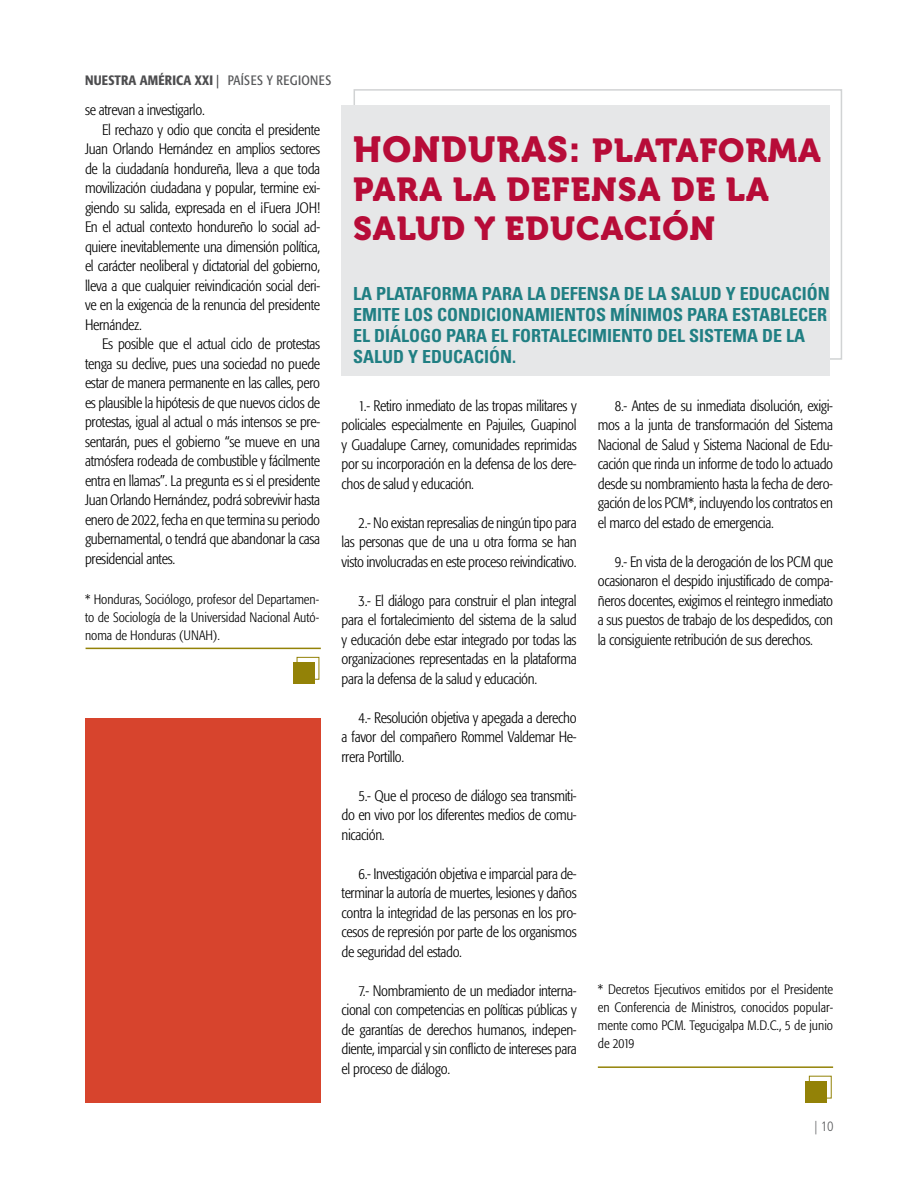
<style>
.page{position:relative;width:918px;height:1188px;background:#fff}
.page>*{position:absolute;margin:0;border:0;box-sizing:border-box;transform-origin:0 0}
.t1{font:33px/39px "Museo 900";letter-spacing:.03em;color:#b70c38}
.t2{font:700 condensed 18px/21px "Univers LT Std";color:#207f83}
.t3{font:300 condensed 15px/19.5px "Formata";letter-spacing:-.02em;color:#000;text-align:justify}
.t4{font:300 condensed 13.5px/18px "Formata";color:#000;text-align:justify}
.t5{font:500 condensed 13.5px "Formata";letter-spacing:.02em;color:#4d4d4f}
.t6{font:condensed 13.5px "Formata";letter-spacing:.03em;color:#58595b}
.t7{font:300 condensed 13.5px "Frutiger LT Std";color:#58595b}
.s1{font-weight:400}
.s2{font-size:36px}
</style>
<div class="page">
<div style="left:297px;top:657px;width:22px;height:23px;border:1px solid #938207"></div>
<div style="left:293px;top:662px;width:22px;height:22px;background:#938207"></div>
<div style="left:805px;top:1081px;width:22px;height:22px;background:#938207"></div>
<hr style="left:86px;top:648px;width:235px;height:1px;background:#938207">
<hr style="left:598px;top:1066px;width:235px;height:2px;background:#938207">
<div style="left:342px;top:105px;width:488px;height:271px;background:#e6e7e8"></div>
<div style="left:85px;top:719px;width:236px;height:384px;background:#d7442d"></div>
<p class="t5" style="left:85px;top:72px;width:136px">NUESTRA AMÉRICA XXI <span class="s1">|</span></p>
<p class="t6" style="left:228px;top:73px;width:105px">PAÍSES Y REGIONES</p>
<p class="t3" style="left:85px;top:100px;width:121px">se atrevan a investigarlo.</p>
<p class="t3" style="left:102px;top:120px;width:220px">El rechazo y odio que concita el presidente</p>
<p class="t3" style="left:85px;top:139px;width:237px">Juan Orlando Hernández en amplios sectores</p>
<p class="t3" style="left:85px;top:159px;width:237px">de la ciudadanía hondureña, lleva a que toda</p>
<p class="t3" style="left:85px;top:178px;width:237px">movilización ciudadana y popular, termine exi-</p>
<p class="t3" style="left:85px;top:198px;width:237px">giendo su salida, expresada en el ¡Fuera JOH!</p>
<p class="t3" style="left:85px;top:217px;width:237px">En el actual contexto hondureño lo social ad-</p>
<p class="t3" style="left:85px;top:237px;width:237px">quiere inevitablemente una dimensión política,</p>
<p class="t3" style="left:85px;top:256px;width:237px">el carácter neoliberal y dictatorial del gobierno,</p>
<p class="t3" style="left:85px;top:276px;width:237px">lleva a que cualquier reivindicación social deri-</p>
<p class="t3" style="left:85px;top:295px;width:237px">ve en la exigencia de la renuncia del presidente</p>
<p class="t3" style="left:85px;top:315px;width:58px">Hernández.</p>
<p class="t3" style="left:102px;top:334px;width:220px">Es posible que el actual ciclo de protestas</p>
<p class="t3" style="left:85px;top:354px;width:237px">tenga su declive, pues una sociedad no puede</p>
<p class="t3" style="left:85px;top:373px;width:237px">estar de manera permanente en las calles, pero</p>
<p class="t3" style="left:85px;top:393px;width:237px">es plausible la hipótesis de que nuevos ciclos de</p>
<p class="t3" style="left:85px;top:412px;width:237px">protestas, igual al actual o más intensos se pre-</p>
<p class="t3" style="left:85px;top:432px;width:237px">sentarán, pues el gobierno “se mueve en una</p>
<p class="t3" style="left:85px;top:451px;width:237px">atmósfera rodeada de combustible y fácilmente</p>
<p class="t3" style="left:85px;top:471px;width:237px">entra en llamas”. La pregunta es si el presidente</p>
<p class="t3" style="left:85px;top:490px;width:237px">Juan Orlando Hernández, podrá sobrevivir hasta</p>
<p class="t3" style="left:85px;top:510px;width:237px">enero de 2022, fecha en que termina su periodo</p>
<p class="t3" style="left:85px;top:529px;width:237px">gubernamental, o tendrá que abandonar la casa</p>
<p class="t3" style="left:85px;top:549px;width:92px">presidencial antes.</p>
<p class="t4" style="left:85px;top:591px;width:236px">* Honduras, Sociólogo, profesor del Departamen&shy;to de Sociología de la Universidad Nacional Autó&shy;noma de Honduras (UNAH).</p>
<h1 class="t1" style="left:353px;top:132px;width:469px"><span class="s2">HONDURAS:</span> PLATAFORMA<br>PARA LA DEFENSA DE LA<br>SALUD Y EDUCACIÓN</h1>
<p class="t2" style="left:353px;top:283px;width:478px">LA PLATAFORMA PARA LA DEFENSA DE LA SALUD Y EDUCACIÓN EMITE LOS CONDICIONAMIENTOS MÍNIMOS PARA ESTABLECER EL DIÁLOGO PARA EL FORTALECIMIENTO DEL SISTEMA DE LA SALUD Y EDUCACIÓN.</p>
<p class="t3" style="left:342px;top:396px;width:237px;text-indent:17px">1.- Retiro inmediato de las tropas militares y policiales especialmente en Pajuiles, Guapinol y Guadalupe Carney, comunidades reprimidas por su incorporación en la defensa de los dere&shy;chos de salud y educación.</p>
<p class="t3" style="left:342px;top:513px;width:237px;text-indent:17px">2.- No existan represalias de ningún tipo para las personas que de una u otra forma se han visto involucradas en este proceso reivindicativo.</p>
<p class="t3" style="left:342px;top:591px;width:237px;text-indent:17px">3.- El diálogo para construir el plan integral para el fortalecimiento del sistema de la salud y educación debe estar integrado por todas las organizaciones representadas en la plataforma para la defensa de la salud y educación.</p>
<p class="t3" style="left:342px;top:708px;width:237px;text-indent:17px">4.- Resolución objetiva y apegada a derecho a favor del compañero Rommel Valdemar He&shy;rrera Portillo.</p>
<p class="t3" style="left:342px;top:786px;width:237px;text-indent:17px">5.- Que el proceso de diálogo sea transmiti&shy;do en vivo por los diferentes medios de comu&shy;nicación.</p>
<p class="t3" style="left:342px;top:864px;width:237px;text-indent:17px">6.- Investigación objetiva e imparcial para de&shy;terminar la autoría de muertes, lesiones y daños contra la integridad de las personas en los pro&shy;cesos de represión por parte de los organismos de seguridad del estado.</p>
<p class="t3" style="left:342px;top:981px;width:237px;text-indent:17px">7.- Nombramiento de un mediador interna&shy;cional con competencias en políticas públicas y de garantías de derechos humanos, indepen&shy;diente, imparcial y sin conflicto de intereses para el proceso de diálogo.</p>
<p class="t3" style="left:598px;top:396px;width:237px;text-indent:17px">8.- Antes de su inmediata disolución, exigi&shy;mos a la junta de transformación del Sistema Nacional de Salud y Sistema Nacional de Edu&shy;cación que rinda un informe de todo lo actuado desde su nombramiento hasta la fecha de dero&shy;gación de los PCM*, incluyendo los contratos en el marco del estado de emergencia.</p>
<p class="t3" style="left:598px;top:552px;width:237px;text-indent:17px">9.- En vista de la derogación de los PCM que ocasionaron el despido injustificado de compa&shy;ñeros docentes, exigimos el reintegro inmediato a sus puestos de trabajo de los despedidos, con la consiguiente retribución de sus derechos.</p>
<p class="t4" style="left:598px;top:981px;width:237px">* Decretos Ejecutivos emitidos por el Presidente en Conferencia de Ministros, conocidos popular&shy;mente como PCM. Tegucigalpa M.D.C., 5 de junio de 2019</p>
<p class="t7" style="left:815px;top:1118px;width:21px">| 10</p>
</div>
